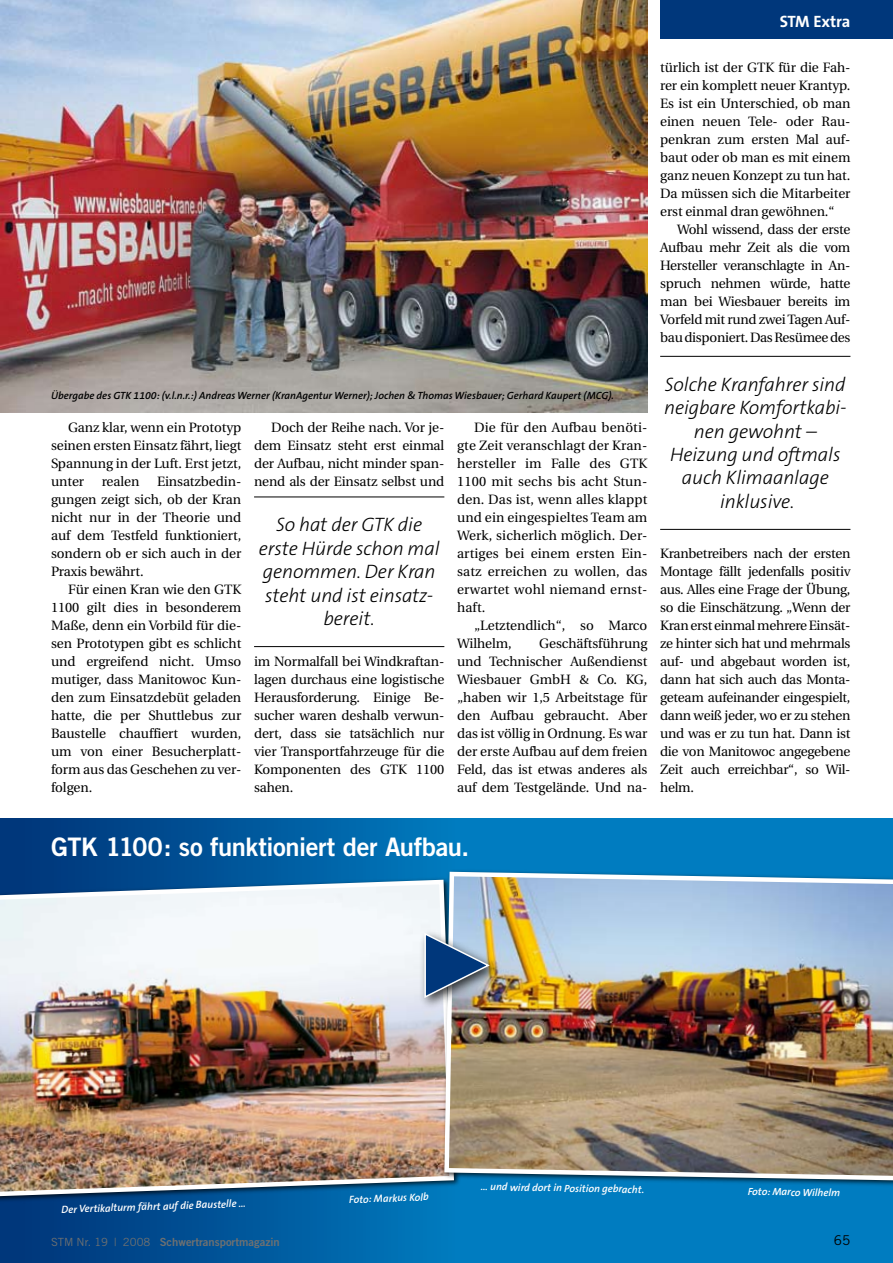
<style>
.page{position:relative;width:893px;height:1263px;background:#fff}
.page>*{position:absolute;margin:0;border:0;box-sizing:border-box;transform-origin:0 0}
.t1{font:25.5px "Trade Gothic Bold Two";letter-spacing:-.02em;color:#fff}
.t2{font:italic 300 19.5px/23.4px "The Sans B3";letter-spacing:-.005em;color:#000;text-align:center}
.t3{font:700 16.5px "The Sans B7";letter-spacing:-.015em;color:#fff}
.t4{font:13.5px/18px "Utopia";letter-spacing:-.005em;color:#000;text-align:justify}
.t5{font:13.5px "Trade Gothic";color:#000}
.t6{font:11.25px "Trade Gothic Bold Two";color:#6e7071}
.t7{font:italic 600 10.5px "The Sans B6";color:#000}
.t8{font:italic 600 10.5px "The Sans B6";color:#fff}
.s1{font-family:"Trade Gothic"}
</style>
<div class="page">
<svg style="left:0;top:818px;width:893px;height:445px;background:#0068ac"></svg>
<div style="left:660px;top:0;width:233px;height:39px;background:#00377b"></div>
<img style="left:0;top:877px;width:456px;height:322px">
<img style="left:442px;top:869px;width:451px;height:314px">
<div style="left:419px;top:927px;width:83px;height:85px;background:#000;opacity:.75"></div>
<svg style="left:424px;top:931px;width:66px;height:68px;background:#67819e"></svg>
<hr style="left:254px;top:497px;width:190px;height:1px;background:#000">
<hr style="left:254px;top:646px;width:190px;height:1px;background:#000">
<img style="left:0;top:0;width:647px;height:412px">
<hr style="left:660px;top:356px;width:190px;height:1px;background:#000">
<hr style="left:660px;top:529px;width:190px;height:1px;background:#000">
<p class="t3" style="left:780px;top:13px;width:72px">STM Extra</p>
<p class="t4" style="left:660px;top:59px;width:192px">türlich ist der GTK für die Fah&shy;rer ein komplett neuer Krantyp.<br>Es ist ein Unterschied, ob man einen neuen Tele- oder Rau&shy;penkran zum ersten Mal auf&shy;baut oder ob man es mit einem ganz neuen Konzept zu tun hat.<br>Da müssen sich die Mitarbeiter erst einmal dran gewöhnen.“</p>
<p class="t4" style="left:660px;top:221px;width:192px;text-indent:17px">Wohl wissend, dass der erste Aufbau mehr Zeit als die vom Hersteller veranschlagte in An&shy;spruch nehmen würde, hatte man bei Wiesbauer bereits im Vorfeld mit rund zwei Tagen Auf&shy;bau disponiert. Das Resümee des</p>
<p class="t7" style="left:51px;top:390px;width:564px">Übergabe des GTK 1100: (v.l.n.r.:) Andreas Werner (KranAgentur Werner); Jochen &amp; Thomas Wiesbauer; Gerhard Kaupert (MCG).</p>
<p class="t4" style="left:51px;top:419px;width:192px;text-indent:17px">Ganz klar, wenn ein Prototyp seinen ersten Einsatz fährt, liegt Spannung in der Luft. Erst jetzt, unter</p>
<p class="t4" style="left:51px;top:473px;width:192px;text-indent:106px">Einsatzbedin&shy;gungen zeigt sich, ob der Kran nicht nur in der Theorie und auf dem Testfeld funktioniert, sondern ob er sich auch in der Praxis bewährt.</p>
<p class="t4" style="left:51px;top:581px;width:192px;text-indent:17px">Für einen Kran wie den GTK 1100 gilt dies in besonderem Maße, denn ein Vorbild für die&shy;sen Prototypen gibt es schlicht und ergreifend nicht. Umso mutiger, dass Manitowoc Kun&shy;den zum Einsatzdebüt geladen hatte, die per Shuttlebus zur Baustelle chauffiert wurden, um von einer Besucherplatt&shy;form aus das Geschehen zu ver&shy;folgen.</p>
<p class="t4" style="left:102px;top:473px;width:39px">realen</p>
<p class="t4" style="left:254px;top:419px;width:192px;text-indent:17px">Doch der Reihe nach. Vor je&shy;dem Einsatz steht erst einmal der Aufbau, nicht minder span&shy;nend als der Einsatz selbst und</p>
<h2 class="t2" style="left:259px;top:514px;width:182px">So hat der GTK die erste Hürde schon mal genommen. Der Kran steht und ist einsatz&shy;bereit.</h2>
<p class="t4" style="left:254px;top:653px;width:192px">im Normalfall bei Windkraftan&shy;lagen durchaus eine logistische Herausforderung. Einige Be&shy;sucher waren deshalb verwun&shy;dert, dass sie tatsächlich nur vier Transportfahrzeuge für die Komponenten des GTK 1100 sahen.</p>
<p class="t4" style="left:457px;top:419px;width:192px;text-indent:17px">Die für den Aufbau benöti&shy;gte Zeit veranschlagt der Kran&shy;hersteller im Falle des GTK 1100 mit sechs bis acht Stun&shy;den. Das ist, wenn alles klappt und ein eingespieltes Team am Werk, sicherlich möglich. Der&shy;artiges bei einem ersten Ein&shy;satz erreichen zu wollen, das erwartet wohl niemand ernst&shy;haft.</p>
<p class="t4" style="left:457px;top:617px;width:192px;text-indent:17px">„Letztendlich“, so Marco<br>Wilhelm,</p>
<p class="t4" style="left:457px;top:635px;width:192px;text-indent:82px">Geschäftsführung und Technischer Außendienst Wiesbauer GmbH &amp; Co. KG, „haben wir 1,5 Arbeitstage für den Aufbau gebraucht. Aber das ist völlig in Ordnung. Es war der erste Aufbau auf dem freien Feld, das ist etwas anderes als auf dem Testgelände. Und na-</p>
<h2 class="t2" style="left:664px;top:373px;width:184px">Solche Kranfahrer sind neigbare Komfortkabi&shy;nen gewohnt –<br>Heizung und oftmals auch Klimaanlage inklusive.</h2>
<p class="t4" style="left:660px;top:545px;width:192px">Kranbetreibers nach der ersten Montage fällt jedenfalls positiv aus. Alles eine Frage der Übung, so die Einschätzung. „Wenn der Kran erst einmal mehrere Einsät&shy;ze hinter sich hat und mehrmals auf- und abgebaut worden ist, dann hat sich auch das Monta&shy;geteam aufeinander eingespielt, dann weiß jeder, wo er zu stehen und was er zu tun hat. Dann ist die von Manitowoc angegebene Zeit auch erreichbar“, so Wil&shy;helm.</p>
<h1 class="t1" style="left:51px;top:831px;width:420px">GTK 1100: so funktioniert der Aufbau.</h1>
<p class="t8" style="left:61px;top:1204px;width:186px;rotate:-2deg">Der Vertikalturm fährt auf die Baustelle …</p>
<p class="t8" style="left:349px;top:1194px;width:81px;rotate:-2deg">Foto: Markus Kolb</p>
<p class="t8" style="left:481px;top:1181px;width:165px;rotate:1deg">… und wird dort in Position gebracht.</p>
<p class="t8" style="left:748px;top:1186px;width:94px;rotate:1deg">Foto: Marco Wilhelm</p>
<p class="t6" style="left:51px;top:1235px;width:230px"><span class="s1">STM Nr. 1 9 | 2008</span> Schwertransportmagazin</p>
<p class="t5" style="left:834px;top:1232px;width:9px">65</p>
</div>
